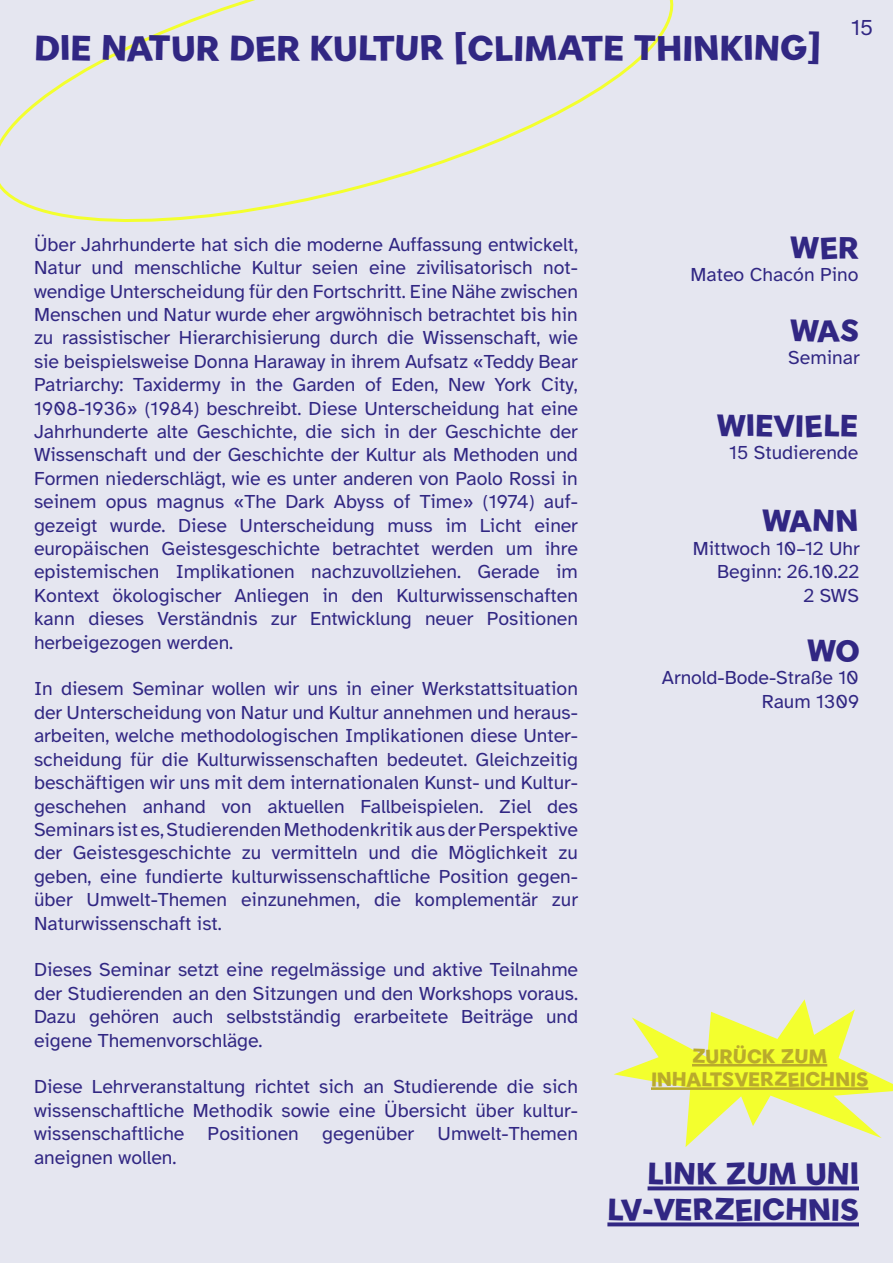
<style>
.page{position:relative;width:893px;height:1263px;background:#e5e6f0}
.page>*{position:absolute;margin:0;border:0;box-sizing:border-box;transform-origin:0 0}
.t1{font:34.5px "Gambado Sans";color:#312783}
.t2{font:30px/36px "Gambado Sans";color:#312783;text-align:right}
.t3{font:22.5px "Atkinson Hyperlegible";color:#312783}
.t4{font:19.5px/23.4px "Atkinson Hyperlegible";color:#312783;text-align:justify}
.t5{font:19.5px/23.4px "Gambado Sans";color:#b9aa2c;text-align:center}
</style>
<div class="page">
<svg style="left:0;top:0;width:674px;height:222px"></svg>
<svg style="left:614px;top:999px;width:279px;height:148px"></svg>
<hr style="left:692px;top:1064px;width:135px;height:2px;background:#b9aa2c">
<hr style="left:651px;top:1087px;width:217px;height:3px;background:#b9aa2c">
<svg style="left:648px;top:1186px;width:211px;height:4px"></svg>
<svg style="left:607px;top:1222px;width:252px;height:4px"></svg>
<h1 class="t1" style="left:34px;top:26px;width:789px">DIE NATUR DER KULTUR [CLIMATE THINKING]</h1>
<p class="t3" style="left:851px;top:15px;width:24px">15</p>
<p class="t4" style="left:34px;top:233px;width:545px">Über Jahrhunderte hat sich die moderne Auffassung entwickelt, Natur und menschliche Kultur seien eine zivilisatorisch not&shy;wendige Unterscheidung für den Fortschritt. Eine Nähe zwischen Menschen und Natur wurde eher argwöhnisch betrachtet bis hin zu rassistischer Hierarchisierung durch die Wissenschaft, wie sie beispielsweise Donna Haraway in ihrem Aufsatz «Teddy Bear Patriarchy: Taxidermy in the Garden of Eden, New York City, 1908-1936» (1984) beschreibt. Diese Unterscheidung hat eine Jahrhunderte alte Geschichte, die sich in der Geschichte der Wissenschaft und der Geschichte der Kultur als Methoden und Formen niederschlägt, wie es unter anderen von Paolo Rossi in seinem opus magnus «The Dark Abyss of Time» (1974) auf&shy;gezeigt wurde. Diese Unterscheidung muss im Licht einer europäischen Geistesgeschichte betrachtet werden um ihre epistemischen Implikationen nachzuvollziehen. Gerade im Kontext ökologischer Anliegen in den Kulturwissenschaften kann dieses Verständnis zur Entwicklung neuer Positionen herbeigezogen werden.</p>
<p class="t4" style="left:34px;top:678px;width:545px">In diesem Seminar wollen wir uns in einer Werkstattsituation der Unterscheidung von Natur und Kultur annehmen und heraus&shy;arbeiten, welche methodologischen Implikationen diese Unter&shy;scheidung für die Kulturwissenschaften bedeutet. Gleichzeitig beschäftigen wir uns mit dem internationalen Kunst- und Kultur&shy;geschehen anhand von aktuellen Fallbeispielen. Ziel des Seminars ist es, Studierenden Methodenkritik aus der Perspektive der Geistesgeschichte zu vermitteln und die Möglichkeit zu geben, eine fundierte kulturwissenschaftliche Position gegen&shy;über Umwelt-Themen einzunehmen, die komplementär zur Naturwissenschaft ist.</p>
<p class="t4" style="left:34px;top:958px;width:545px">Dieses Seminar setzt eine regelmässige und aktive Teilnahme der Studierenden an den Sitzungen und den Workshops voraus.<br>Dazu gehören auch selbstständig erarbeitete Beiträge und eigene Themenvorschläge.</p>
<p class="t4" style="left:34px;top:1075px;width:545px">Diese Lehrveranstaltung richtet sich an Studierende die sich wissenschaftliche Methodik sowie eine Übersicht über kultur&shy;wissenschaftliche Positionen gegenüber Umwelt-Themen aneignen wollen.</p>
<h2 class="t2" style="left:790px;top:229px;width:70px">WER</h2>
<p class="t4" style="left:690px;top:263px;width:169px">Mateo Chacón Pino</p>
<h2 class="t2" style="left:790px;top:312px;width:70px">WAS</h2>
<p class="t4" style="left:788px;top:346px;width:73px">Seminar</p>
<h2 class="t2" style="left:717px;top:407px;width:143px">WIEVIELE</h2>
<p class="t4" style="left:729px;top:441px;width:131px">15 Studierende</p>
<h2 class="t2" style="left:762px;top:503px;width:98px">WANN</h2>
<p class="t4" style="left:693px;top:537px;width:169px;text-align:right">Mittwoch 10–12 Uhr<br>Beginn: 26.10.22<br>2 SWS</p>
<h2 class="t2" style="left:807px;top:632px;width:54px">WO</h2>
<p class="t4" style="left:662px;top:666px;width:199px;text-align:right">Arnold-Bode-Straße 10<br>Raum 1309</p>
<p class="t5" style="left:651px;top:1044px;width:219px">ZURÜCK ZUM<br>INHALTSVERZEICHNIS</p>
<h2 class="t2" style="left:607px;top:1156px;width:253px">LINK ZUM UNI<br>LV-VERZEICHNIS</h2>
</div>
